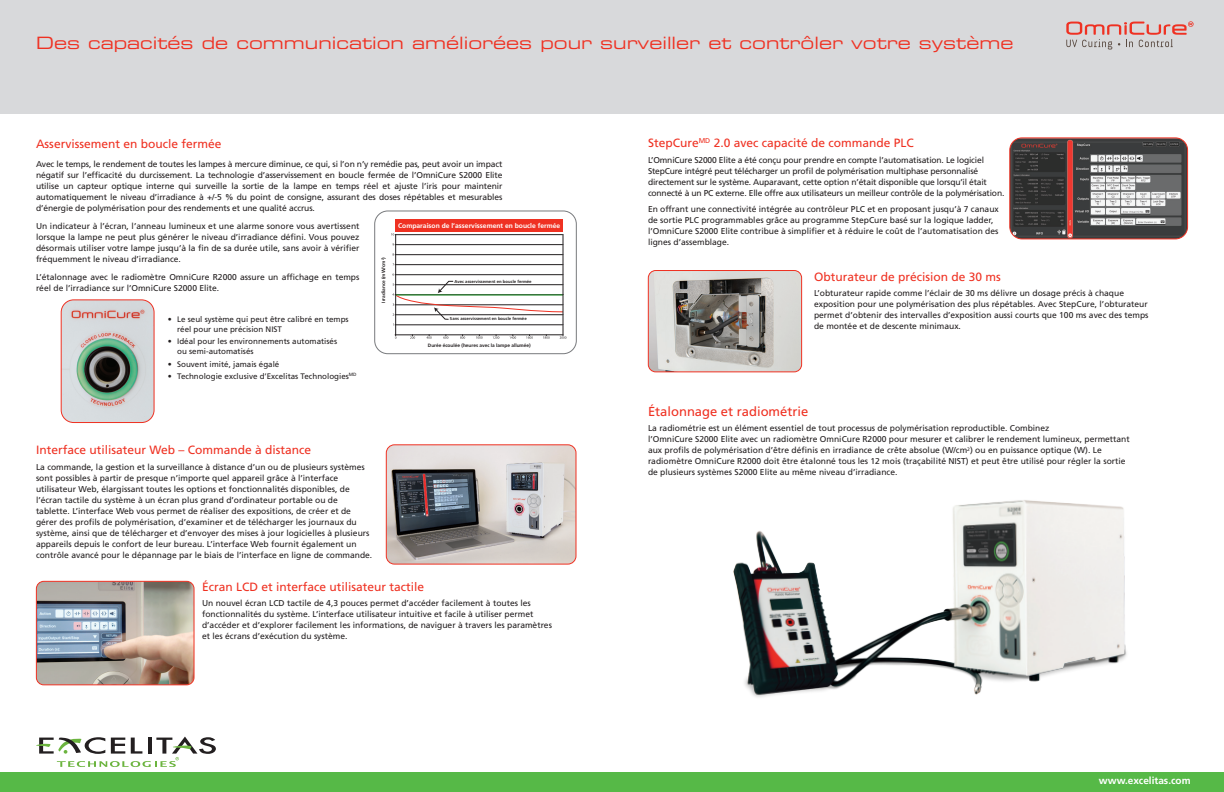
<style>
.page{position:relative;width:1224px;height:792px;background:#fff}
.page>*{position:absolute;margin:0;border:0;box-sizing:border-box;transform-origin:0 0}
.t1{font:17px "Eurostile LT Std Ex 2";color:#ef3122}
.sub_head{font:13px "Frutiger LT Std";color:#ef3122}
.sub_head-2{font:12px "Frutiger LT Std";color:#ef3122}
.t2{font:700 10px "Frutiger LT Std";color:#fff}
.Body_1{font:8.5px/11px "Frutiger LT Std";color:#231f20}
.Body_1-2{font:8.5px/11px "Frutiger LT Std";letter-spacing:-.02em;color:#231f20}
.Body_1-3{font:8px/10px "Frutiger LT Std";color:#231f20}
.t3{font:700 6.8px "Frutiger LT Std";color:#fff}
.t4{font:700 4.8px "Frutiger LT Std";color:#231f20}
.t5{font:700 4.3px "Frutiger LT Std";color:#231f20}
</style>
<div class="page">
<div style="left:0;top:0;width:1224px;height:114px;background:#d8d9db"></div>
<div style="left:0;top:772px;width:1224px;height:20px;background:#56b947"></div>
<svg style="left:1066px;top:21px;width:128px;height:29px"></svg>
<svg style="left:36px;top:737px;width:180px;height:30px"></svg>
<img style="left:648px;top:271px;width:154px;height:101px">
<div style="left:648px;top:270px;width:154px;height:102px;border:1px solid #ef3122;border-radius:7px"></div>
<img style="left:386px;top:446px;width:190px;height:118px">
<div style="left:386px;top:444px;width:190px;height:120px;border:1px solid #ef3122;border-radius:8px"></div>
<img style="left:1011px;top:139px;width:177px;height:100px">
<div style="left:1009px;top:137px;width:179px;height:102px;border:1px solid #ef3122;border-radius:12px"></div>
<img style="left:61px;top:300px;width:93px;height:123px">
<div style="left:61px;top:299px;width:93px;height:124px;border:1px solid #ef3122;border-radius:12px"></div>
<hr style="left:395px;top:245px;width:168px;height:1px;background:#231f20">
<hr style="left:395px;top:244px;width:168px;height:1px;background:#231f20">
<hr style="left:395px;top:255px;width:168px;height:1px;background:#231f20">
<hr style="left:395px;top:254px;width:168px;height:1px;background:#231f20">
<hr style="left:395px;top:265px;width:168px;height:1px;background:#231f20">
<hr style="left:395px;top:264px;width:168px;height:1px;background:#231f20">
<div style="left:396px;top:220px;width:167px;height:12px;background:#ef3122"></div>
<svg style="left:410px;top:336px;width:5px;height:3px"></svg>
<svg style="left:427px;top:336px;width:5px;height:3px"></svg>
<svg style="left:443px;top:336px;width:5px;height:3px"></svg>
<svg style="left:460px;top:336px;width:5px;height:3px"></svg>
<svg style="left:476px;top:336px;width:7px;height:3px"></svg>
<svg style="left:493px;top:336px;width:6px;height:3px"></svg>
<svg style="left:510px;top:336px;width:6px;height:3px"></svg>
<svg style="left:526px;top:336px;width:7px;height:3px"></svg>
<svg style="left:543px;top:336px;width:7px;height:3px"></svg>
<svg style="left:560px;top:336px;width:6px;height:3px"></svg>
<svg style="left:392px;top:273px;width:171px;height:53px"></svg>
<hr style="left:396px;top:295px;width:167px;height:1px;background:#40b649">
<hr style="left:395px;top:235px;width:168px;height:1px;background:#231f20">
<hr style="left:395px;top:234px;width:168px;height:1px;background:#231f20">
<hr style="left:395px;top:335px;width:168px;height:1px;background:#231f20">
<hr style="left:396px;top:235px;width:1px;height:101px;background:#231f20">
<hr style="left:563px;top:235px;width:1px;height:101px;background:#231f20">
<div style="left:374px;top:211px;width:203px;height:143px;border:1px solid #787a7d;border-radius:13px"></div>
<img style="left:733px;top:500px;width:394px;height:197px">
<img style="left:36px;top:581px;width:158px;height:104px">
<div style="left:36px;top:581px;width:158px;height:104px;border:1px solid #ef3122;border-radius:7px"></div>
<p class="t1" style="left:36px;top:31px;width:979px">Des capacités de communication améliorées pour surveiller et contrôler votre système</p>
<p class="sub_head-2" style="left:36px;top:137px;width:187px">Asservissement en boucle fermée</p>
<p class="Body_1" style="left:36px;top:158px;width:468px;text-align:justify">Avec le temps, le rendement de toutes les lampes à mercure diminue, ce qui, si l’on n’y remédie pas, peut avoir un impact négatif sur l’efficacité du durcissement. La technologie d’asservissement en boucle fermée de l’OmniCure S2000 Elite utilise un capteur optique interne qui surveille la sortie de la lampe en temps réel et ajuste l’iris pour maintenir automatiquement le niveau d’irradiance à +/-5 % du point de consigne, assurant des doses répétables et mesurables d’énergie de polymérisation pour des rendements et une qualité accrus.</p>
<p class="Body_1" style="left:36px;top:220px;width:325px;text-align:justify">Un indicateur à l’écran, l’anneau lumineux et une alarme sonore vous avertissent lorsque la lampe ne peut plus générer le niveau d’irradiance défini. Vous pouvez désormais utiliser votre lampe jusqu’à la fin de sa durée utile, sans avoir à vérifier fréquemment le niveau d’irradiance.</p>
<p class="Body_1" style="left:36px;top:272px;width:325px">L’étalonnage avec le radiomètre OmniCure R2000 assure un affichage en temps réel de l’irradiance sur l’OmniCure S2000 Elite.</p>
<p class="Body_1-3" style="left:177px;top:314px;width:173px;text-indent:-9px">• Le seul système qui peut être calibré en temps réel pour une précision NIST</p>
<p class="Body_1-3" style="left:177px;top:336px;width:162px;text-indent:-9px">• Idéal pour les environnements automatisés ou semi-automatisés</p>
<p class="Body_1-3" style="left:168px;top:359px;width:113px">• Souvent imité, jamais égalé</p>
<p class="Body_1-3" style="left:168px;top:371px;width:190px">• Technologie exclusive d’Excelitas Technologies<sup>MD</sup></p>
<p class="t3" style="left:398px;top:221px;width:164px">Comparaison de l’asservissement en boucle fermée</p>
<p class="t4" style="left:381px;top:303px;width:47px;rotate:-90deg">Irradiance (mW/cm<sup>2</sup>)</p>
<p class="t5" style="left:455px;top:278px;width:79px">Avec asservissement en boucle fermée</p>
<p class="t5" style="left:450px;top:316px;width:78px">Sans asservissement en boucle fermée</p>
<p class="t4" style="left:428px;top:343px;width:104px">Durée écoulée (heures avec la lampe allumée)</p>
<p class="sub_head-2" style="left:36px;top:443px;width:277px">Interface utilisateur Web – Commande à distance</p>
<p class="Body_1" style="left:36px;top:461px;width:338px">La commande, la gestion et la surveillance à distance d’un ou de plusieurs systèmes sont possibles à partir de presque n’importe quel appareil grâce à l’interface utilisateur Web, élargissant toutes les options et fonctionnalités disponibles, de l’écran tactile du système à un écran plus grand d’ordinateur portable ou de tablette. L’interface Web vous permet de réaliser des expositions, de créer et de gérer des profils de polymérisation, d’examiner et de télécharger les journaux du système, ainsi que de télécharger et d’envoyer des mises à jour logicielles à plusieurs appareils depuis le confort de leur bureau. L’interface Web fournit également un contrôle avancé pour le dépannage par le biais de l’interface en ligne de commande.</p>
<p class="sub_head-2" style="left:202px;top:579px;width:224px">Écran LCD et interface utilisateur tactile</p>
<p class="Body_1" style="left:202px;top:598px;width:351px">Un nouvel écran LCD tactile de 4,3 pouces permet d’accéder facilement à toutes les fonctionnalités du système. L’interface utilisateur intuitive et facile à utiliser permet d’accéder et d’explorer facilement les informations, de naviguer à travers les paramètres et les écrans d’exécution du système.</p>
<p class="sub_head-2" style="left:648px;top:136px;width:267px">StepCure<sup>MD</sup> 2.0 avec capacité de commande PLC</p>
<p class="Body_1-2" style="left:648px;top:154px;width:358px">L’OmniCure S2000 Elite a été conçu pour prendre en compte l’automatisation. Le logiciel StepCure intégré peut télécharger un profil de polymérisation multiphase personnalisé directement sur le système. Auparavant, cette option n’était disponible que lorsqu’il était connecté à un PC externe. Elle offre aux utilisateurs un meilleur contrôle de la polymérisation.</p>
<p class="Body_1" style="left:648px;top:204px;width:352px">En offrant une connectivité intégrée au contrôleur PLC et en proposant jusqu’à 7 canaux de sortie PLC programmables grâce au programme StepCure basé sur la logique ladder, l’OmniCure S2000 Elite contribue à simplifier et à réduire le coût de l’automatisation des lignes d’assemblage.</p>
<p class="sub_head-2" style="left:814px;top:269px;width:188px">Obturateur de précision de 30 ms</p>
<p class="Body_1" style="left:814px;top:288px;width:336px">L’obturateur rapide comme l’éclair de 30 ms délivre un dosage précis à chaque exposition pour une polymérisation des plus répétables. Avec StepCure, l’obturateur permet d’obtenir des intervalles d’exposition aussi courts que 100 ms avec des temps de montée et de descente minimaux.</p>
<p class="sub_head" style="left:648px;top:404px;width:162px">Étalonnage et radiométrie</p>
<p class="Body_1" style="left:648px;top:423px;width:483px">La radiométrie est un élément essentiel de tout processus de polymérisation reproductible. Combinez<br>l’OmniCure S2000 Elite avec un radiomètre OmniCure R2000 pour mesurer et calibrer le rendement lumineux, permettant aux profils de polymérisation d’être définis en irradiance de crête absolue (W/cm<sup>2</sup>) ou en puissance optique (W). Le radiomètre OmniCure R2000 doit être étalonné tous les 12 mois (traçabilité NIST) et peut être utilisé pour régler la sortie de plusieurs systèmes S2000 Elite au même niveau d’irradiance.</p>
<p class="t2" style="left:1099px;top:775px;width:93px">www.excelitas.com</p>
</div>
